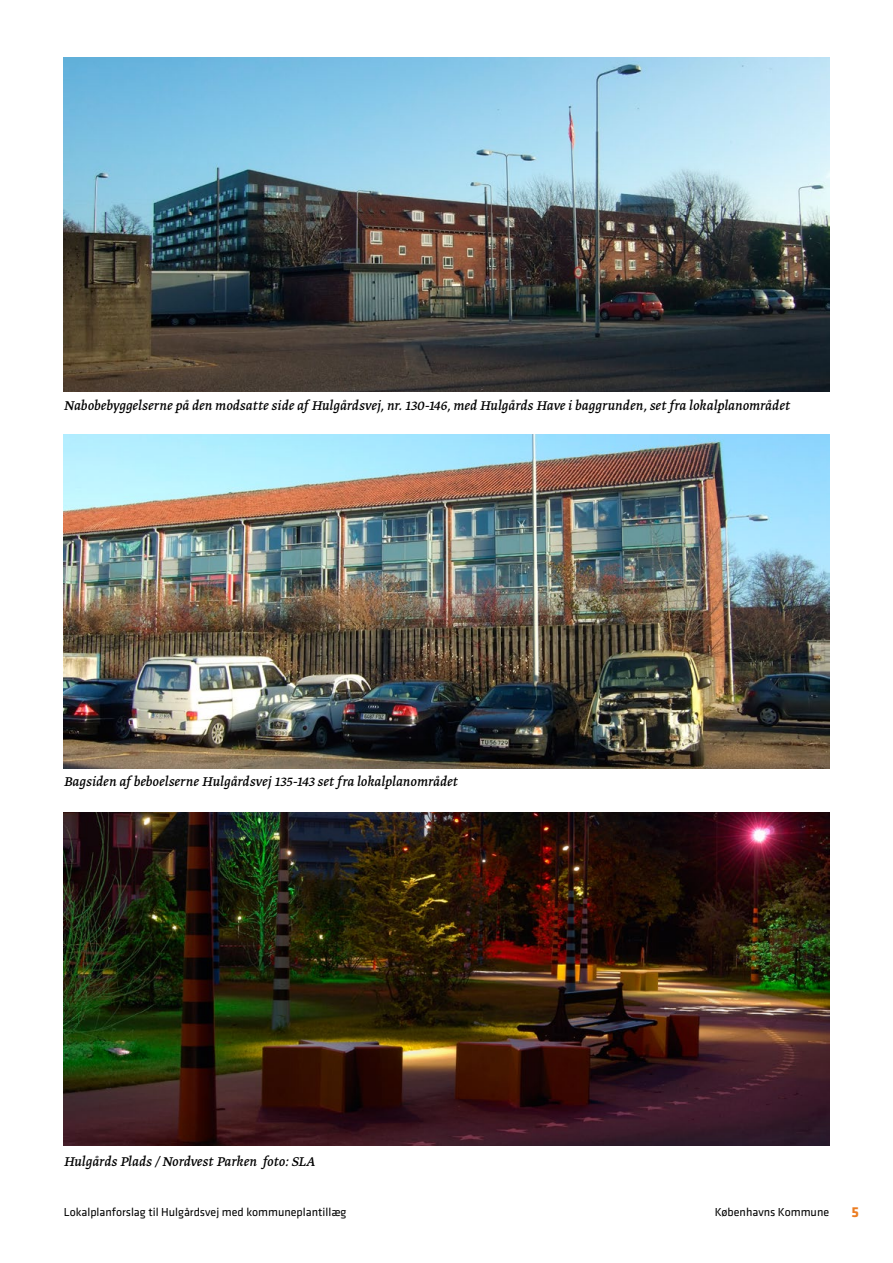
<style>
.page{position:relative;width:893px;height:1263px;background:#fff}
.page>*{position:absolute;margin:0;border:0;box-sizing:border-box;transform-origin:0 0}
.t1{font:italic 15px "Greta Text";letter-spacing:.01em;color:#000}
.t2{font:700 15px "Klavika";color:#ec7d22}
.t3{font:12px "Klavika";color:#000}
</style>
<div class="page">
<img style="left:64px;top:812px;width:765px;height:334px">
<img style="left:64px;top:435px;width:765px;height:333px">
<img style="left:64px;top:57px;width:765px;height:334px">
<p class="t1" style="left:64px;top:399px;width:728px">Nabobebyggelserne på den modsatte side af Hulgårdsvej, nr. 130-146, med Hulgårds Have i baggrunden, set fra lokalplanområdet</p>
<p class="t1" style="left:64px;top:775px;width:396px">Bagsiden af beboelserne Hulgårdsvej 135-143 set fra lokalplanområdet</p>
<p class="t1" style="left:64px;top:1155px;width:253px">Hulgårds Plads / Nordvest Parken foto: SLA</p>
<p class="t3" style="left:64px;top:1207px;width:284px">Lokalplanforslag til Hulgårdsvej med kommuneplantillæg</p>
<p class="t3" style="left:715px;top:1207px;width:116px">Københavns Kommune</p>
<p class="t2" style="left:851px;top:1203px;width:9px">5</p>
</div>
